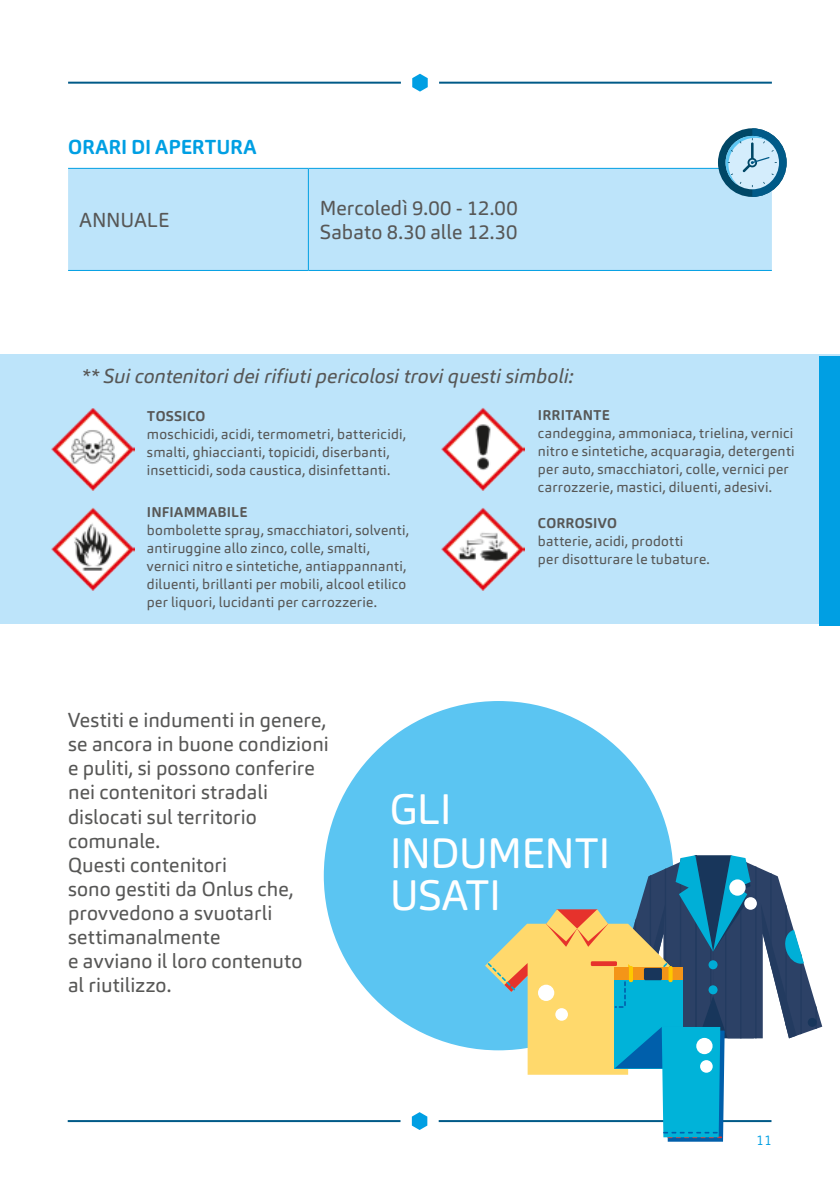
<style>
.page{position:relative;width:840px;height:1191px;background:#fff}
.page>*{position:absolute;margin:0;border:0;box-sizing:border-box;transform-origin:0 0}
.t1{font:42px/43px "Carnas";letter-spacing:-.015em;color:#fff}
.t2{font:20px/24px "Carnas";letter-spacing:.005em;color:#575756}
.t3{font:italic 20px "Carnas";color:#575756}
.t4{font:700 20px "Carnas";letter-spacing:-.01em;color:#009fe3}
.t5{font:14px/18px "Carnas";letter-spacing:.02em;color:#575756}
.t6{font:700 14px "Carnas";letter-spacing:.015em;color:#575756}
.t7{font:300 14px "Carnas";color:#009fe3}
</style>
<div class="page">
<hr style="left:439px;top:82px;width:332px;height:2px;background:#005a88">
<hr style="left:68px;top:82px;width:332px;height:2px;background:#005a88">
<svg style="left:412px;top:74px;width:15px;height:18px"></svg>
<hr style="left:438px;top:1120px;width:333px;height:2px;background:#005a88">
<hr style="left:68px;top:1120px;width:332px;height:2px;background:#005a88">
<svg style="left:411px;top:1112px;width:16px;height:18px"></svg>
<div style="left:0;top:354px;width:839px;height:269px;background:#bde4fa"></div>
<img style="left:51px;top:507px;width:83px;height:83px">
<img style="left:51px;top:408px;width:83px;height:82px">
<img style="left:441px;top:508px;width:83px;height:82px">
<img style="left:441px;top:408px;width:83px;height:82px">
<div style="left:323px;top:701px;width:350px;height:349px;background:#5bc5f2;border-radius:50%"></div>
<svg style="left:485px;top:855px;width:336px;height:286px"></svg>
<div style="left:643px;top:968px;width:18px;height:12px;background:#18365b;border-radius:2px"></div>
<svg style="left:628px;top:966px;width:4px;height:16px"></svg>
<svg style="left:668px;top:966px;width:4px;height:16px"></svg>
<div style="left:537px;top:984px;width:17px;height:17px;background:#fff;border-radius:50%"></div>
<div style="left:696px;top:1038px;width:16px;height:16px;background:#fff;border-radius:50%"></div>
<div style="left:699px;top:1060px;width:13px;height:12px;background:#fff;border-radius:50%"></div>
<div style="left:555px;top:1008px;width:12px;height:12px;background:#fff;border-radius:50%"></div>
<div style="left:743px;top:897px;width:13px;height:12px;background:#fff;border-radius:50%"></div>
<div style="left:729px;top:879px;width:16px;height:16px;background:#fff;border-radius:50%"></div>
<div style="left:68px;top:169px;width:703px;height:101px;background:#bde4fa"></div>
<hr style="left:68px;top:168px;width:240px;height:1px;background:#009fe3">
<hr style="left:308px;top:168px;width:463px;height:1px;background:#009fe3">
<hr style="left:308px;top:169px;width:1px;height:101px;background:#009fe3">
<hr style="left:68px;top:270px;width:240px;height:1px;background:#009fe3">
<hr style="left:308px;top:270px;width:463px;height:1px;background:#009fe3">
<svg style="left:717px;top:128px;width:69px;height:69px"></svg>
<svg style="left:725px;top:128px;width:61px;height:69px;background:#8cb9cf"></svg>
<div style="left:819px;top:356px;width:20px;height:269px;background:#009fe3"></div>
<h2 class="t4" style="left:68px;top:135px;width:190px">ORARI DI APERTURA</h2>
<h2 class="t2" style="left:79px;top:208px;width:91px">ANNUALE</h2>
<h2 class="t2" style="left:319px;top:196px;width:199px">Mercoledì 9.00 - 12.00<br>Sabato 8.30 alle 12.30</h2>
<h2 class="t3" style="left:82px;top:363px;width:493px">** Sui contenitori dei rifiuti pericolosi trovi questi simboli:</h2>
<p class="t6" style="left:537px;top:406px;width:73px">IRRITANTE</p>
<p class="t5" style="left:537px;top:424px;width:258px">candeggina, ammoniaca, trielina, vernici nitro e sintetiche, acquaragia, detergenti per auto, smacchiatori, colle, vernici per carrozzerie, mastici, diluenti, adesivi.</p>
<p class="t6" style="left:537px;top:514px;width:80px">CORROSIVO</p>
<p class="t5" style="left:537px;top:532px;width:173px">batterie, acidi, prodotti<br>per disotturare le tubature.</p>
<p class="t6" style="left:147px;top:407px;width:60px">TOSSICO</p>
<p class="t5" style="left:147px;top:425px;width:260px">moschicidi, acidi, termometri, battericidi, smalti, ghiaccianti, topicidi, diserbanti, insetticidi, soda caustica, disinfettanti.</p>
<p class="t6" style="left:147px;top:503px;width:102px">INFIAMMABILE</p>
<p class="t5" style="left:147px;top:521px;width:263px">bombolette spray, smacchiatori, solventi, antiruggine allo zinco, colle, smalti, vernici nitro e sintetiche, antiappannanti, diluenti, brillanti per mobili, alcool etilico per liquori, lucidanti per carrozzerie.</p>
<p class="t2" style="left:68px;top:708px;width:262px">Vestiti e indumenti in genere, se ancora in buone condizioni e puliti, si possono conferire nei contenitori stradali dislocati sul territorio comunale.<br>Questi contenitori<br>sono gestiti da Onlus che, provvedono a svuotarli settimanalmente<br>e avviano il loro contenuto<br>al riutilizzo.</p>
<h1 class="t1" style="left:389px;top:788px;width:222px">GLI<br>INDUMENTI<br>USATI</h1>
<p class="t7" style="left:755px;top:1131px;width:17px">11</p>
</div>
